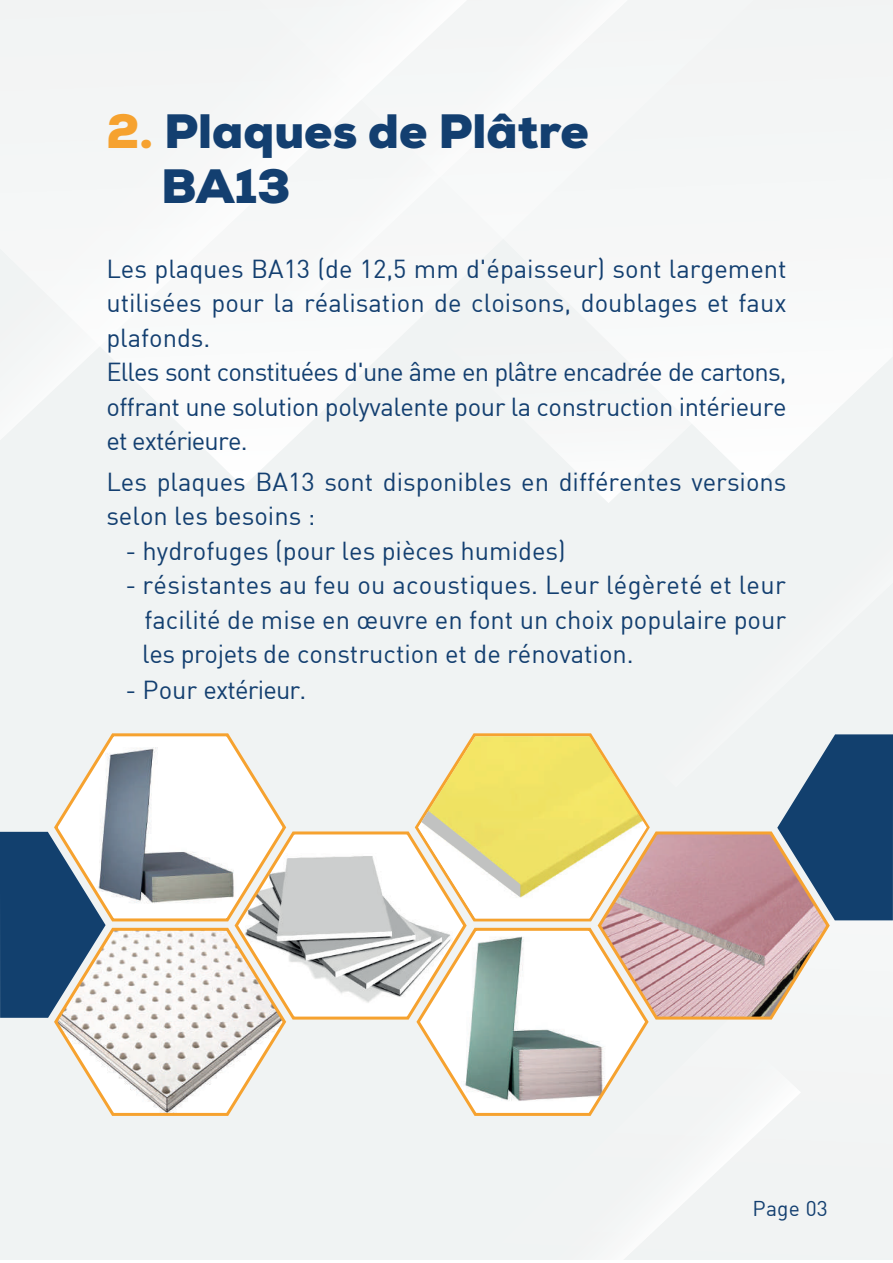
<style>
.page{position:relative;width:893px;height:1263px;background:#fff}
.page>*{position:absolute;margin:0;border:0;box-sizing:border-box;transform-origin:0 0}
.t1{font:900 48.15px/55.5px "Nexa";color:#133f70}
.t2{font:25.5px/34.5px "DIN";color:#133f70}
.t3{font:25.5px/34.5px "DIN";letter-spacing:-.02em;color:#133f70}
.t4{font:25.5px "DIN";letter-spacing:-.035em;color:#133f70}
.t5{font:21px "DIN";letter-spacing:.01em;color:#133f70}
.s1{color:#f6a22f}
</style>
<div class="page">
<div style="left:0;top:0;width:893px;height:1260px;background:#edf0f0"></div>
<svg style="left:197px;top:441px;width:60px;height:45px"></svg>
<div style="left:0;top:152px;width:257px;height:289px;background:#f7f8f8"></div>
<div style="left:257px;top:307px;width:173px;height:166px;background:#f8f9f9"></div>
<svg style="left:553px;top:310px;width:71px;height:193px"></svg>
<div style="left:250px;top:0;width:377px;height:307px;background:#f6f7f7"></div>
<div style="left:624px;top:281px;width:268px;height:207px;background:#f8f9f9"></div>
<svg style="left:611px;top:1079px;width:190px;height:181px"></svg>
<svg style="left:777px;top:734px;width:116px;height:186px"></svg>
<div style="left:0;top:831px;width:106px;height:187px;background:#12406e"></div>
<svg style="left:416px;top:927px;width:234px;height:190px"></svg>
<svg style="left:414px;top:733px;width:236px;height:189px"></svg>
<svg style="left:235px;top:829px;width:233px;height:192px;background:#dfdcd7"></svg>
<svg style="left:52px;top:733px;width:236px;height:190px"></svg>
<svg style="left:596px;top:829px;width:235px;height:192px;background:#c8a9ab"></svg>
<img style="left:418px;top:736px;width:229px;height:182px">
<svg style="left:421px;top:811px;width:99px;height:86px;background:#ece4ad"></svg>
<svg style="left:52px;top:925px;width:236px;height:191px"></svg>
<h1 class="t1" style="left:161px;top:103px;width:429px;text-indent:-55px"><span class="s1">2.</span> Plaques de Plâtre<br>BA13</h1>
<p class="t3" style="left:106px;top:251px;width:682px">Les plaques BA13 (de 12,5 mm d'épaisseur) sont largement utilisées pour la réalisation de cloisons, doublages et faux plafonds.<br>Elles sont constituées d'une âme en plâtre encadrée de cartons, offrant une solution polyvalente pour la construction intérieure et extérieure.</p>
<p class="t2" style="left:106px;top:464px;width:682px">Les plaques BA13 sont disponibles en différentes versions selon les besoins :</p>
<p class="t2" style="left:125px;top:533px;width:442px">- hydrofuges (pour les pièces humides)</p>
<p class="t2" style="left:142px;top:567px;width:646px;text-align:justify;text-indent:-17px">- résistantes au feu ou acoustiques. Leur légèreté et leur facilité de mise en œuvre en font un choix populaire pour les projets de construction et de rénovation.</p>
<p class="t4" style="left:125px;top:674px;width:182px">- Pour extérieur.</p>
<p class="t5" style="left:753px;top:1195px;width:77px">Page 03</p>
</div>
